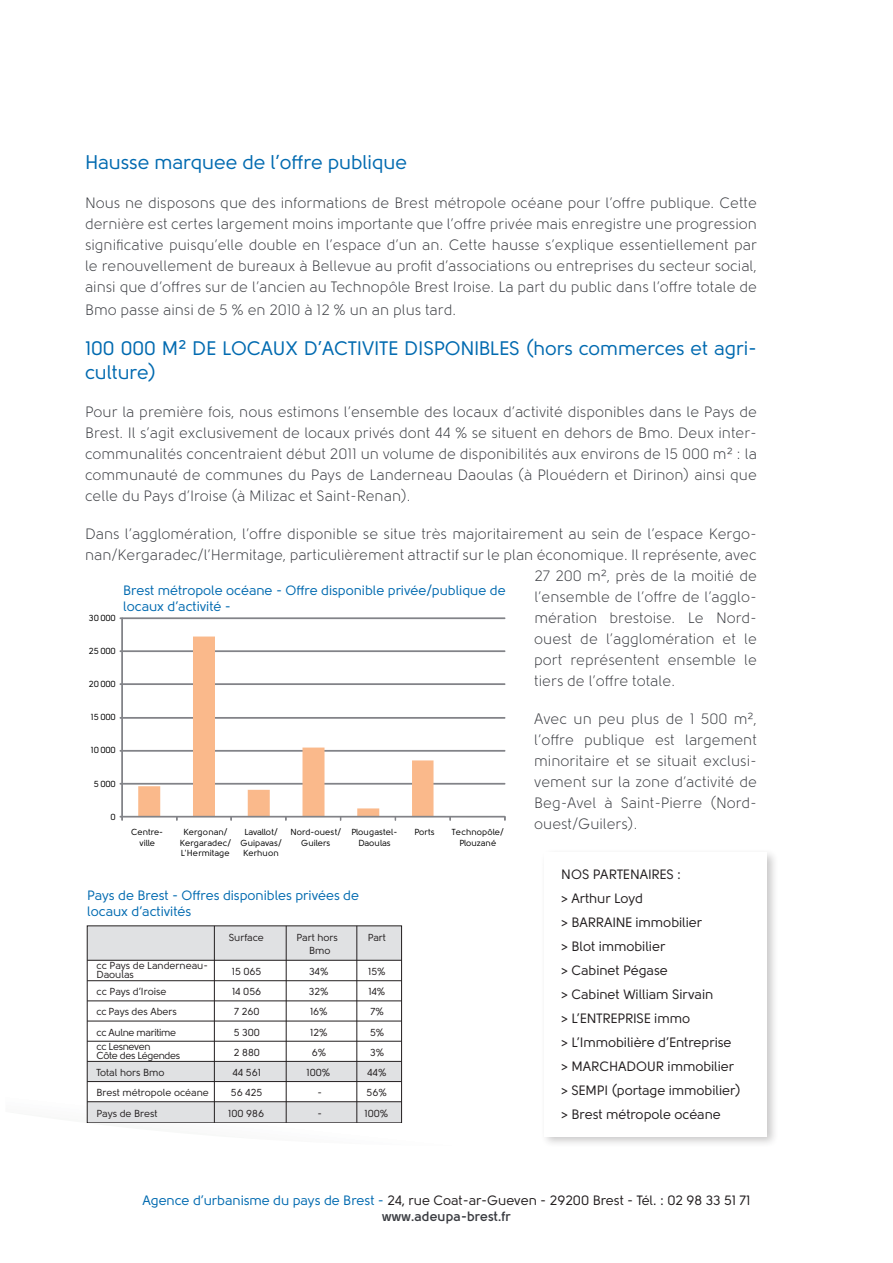
<style>
.page{position:relative;width:893px;height:1263px;background:#fff}
.page>*{position:absolute;margin:0;border:0;box-sizing:border-box;transform-origin:0 0}
.t1{font:19.65px "Solomon";color:#006ab0}
.t2{font:19.5px/23.4px "Solomon";color:#006ab0}
.t3{font:15px/21px "Solomon";color:#3a3c41;text-align:justify}
.t4{font:13.5px/24px "Solomon";color:#231f20;text-align:center}
.t5{font:13.5px/16.2px "Solomon";color:#006ab0}
.t6{font:10.2px/14px "Solomon";color:#231f20;text-align:center}
.t7{font:10.2px/8.7px "Solomon";letter-spacing:-.03em;color:#231f20}
.t8{font:8.7px/10.5px "Solomon";letter-spacing:.005em;color:#000;text-align:center}
.s1{color:#006ab0}
.s2{font-weight:700;color:#3a3c41}
</style>
<div class="page">
<svg style="left:86px;top:925px;width:317px;height:198px"></svg>
<div style="left:87px;top:926px;width:314px;height:34px;background:#e0e1e3"></div>
<div style="left:87px;top:1062px;width:314px;height:20px;background:#e0e1e3"></div>
<div style="left:87px;top:1102px;width:314px;height:20px;background:#e0e1e3"></div>
<hr style="left:214px;top:926px;width:1px;height:197px;background:#231f20">
<hr style="left:357px;top:926px;width:1px;height:197px;background:#231f20">
<hr style="left:286px;top:926px;width:1px;height:197px;background:#231f20">
<hr style="left:87px;top:960px;width:315px;height:1px;background:#231f20">
<hr style="left:87px;top:980px;width:315px;height:1px;background:#231f20">
<hr style="left:87px;top:1001px;width:315px;height:1px;background:#231f20">
<hr style="left:87px;top:1021px;width:315px;height:1px;background:#231f20">
<hr style="left:87px;top:1041px;width:315px;height:1px;background:#231f20">
<hr style="left:87px;top:1061px;width:315px;height:1px;background:#231f20">
<hr style="left:87px;top:1081px;width:315px;height:1px;background:#231f20">
<hr style="left:87px;top:1101px;width:315px;height:1px;background:#231f20">
<div style="left:540px;top:848px;width:239px;height:301px;background:#231f20;opacity:.25"></div>
<div style="left:544px;top:852px;width:223px;height:284px;background:#fff"></div>
<div style="left:122px;top:618px;width:383px;height:1px;border:1px solid #828388"></div>
<div style="left:122px;top:650px;width:383px;height:2px;border:1px solid #828388"></div>
<div style="left:122px;top:683px;width:383px;height:2px;border:1px solid #828388"></div>
<div style="left:122px;top:717px;width:383px;height:1px;border:1px solid #828388"></div>
<div style="left:122px;top:750px;width:383px;height:1px;border:1px solid #828388"></div>
<div style="left:122px;top:783px;width:383px;height:1px;border:1px solid #828388"></div>
<svg style="left:138px;top:636px;width:350px;height:180px"></svg>
<div style="left:122px;top:618px;width:1px;height:199px;border:1px solid #828388"></div>
<div style="left:122px;top:816px;width:383px;height:1px;border:1px solid #828388"></div>
<h1 class="t1" style="left:85px;top:152px;width:323px">Hausse marquee de l’offre publique</h1>
<p class="t3" style="left:85px;top:192px;width:673px">Nous ne disposons que des informations de Brest métropole océane pour l’offre publique. Cette dernière est certes largement moins importante que l’offre privée mais enregistre une progression significative puisqu’elle double en l’espace d’un an. Cette hausse s’explique essentiellement par le renouvellement de bureaux à Bellevue au profit d’associations ou entreprises du secteur social, ainsi que d’offres sur de l’ancien au Technopôle Brest Iroise. La part du public dans l’offre totale de</p>
<p class="t3" style="left:85px;top:299px;width:373px">Bmo passe ainsi de 5 % en 2010 à 12 % un an plus tard.</p>
<h2 class="t2" style="left:85px;top:337px;width:673px">100 000 M² DE LOCAUX D’ACTIVITE DISPONIBLES (hors commerces et agri&shy;culture)</h2>
<p class="t3" style="left:85px;top:401px;width:673px">Pour la première fois, nous estimons l’ensemble des locaux d’activité disponibles dans le Pays de Brest. Il s’agit exclusivement de locaux privés dont 44 % se situent en dehors de Bmo. Deux inter&shy;communalités concentraient début 2011 un volume de disponibilités aux environs de 15 000 m² : la communauté de communes du Pays de Landerneau Daoulas (à Plouédern et Dirinon) ainsi que celle du Pays d’Iroise (à Milizac et Saint-Renan).</p>
<p class="t3" style="left:85px;top:523px;width:673px">Dans l’agglomération, l’offre disponible se situe très majoritairement au sein de l’espace Kergo-</p>
<p class="t3" style="left:85px;top:544px;width:673px">nan/Kergaradec/l’Hermitage, particulièrement attractif sur le plan économique. Il représente, avec</p>
<p class="t3" style="left:534px;top:565px;width:224px">27 200 m², près de la moitié de</p>
<p class="t3" style="left:534px;top:586px;width:224px">l’ensemble de l’offre de l’agglo-</p>
<p class="t3" style="left:534px;top:607px;width:224px">mération brestoise. Le Nord-</p>
<p class="t3" style="left:534px;top:628px;width:224px">ouest de l’agglomération et le</p>
<p class="t3" style="left:534px;top:649px;width:224px">port représentent ensemble le</p>
<p class="t3" style="left:534px;top:670px;width:142px">tiers de l’offre totale.</p>
<p class="t3" style="left:534px;top:708px;width:224px">Avec un peu plus de 1 500 m², l’offre publique est largement minoritaire et se situait exclusi&shy;vement sur la zone d’activité de Beg-Avel à Saint-Pierre (Nord&shy;ouest/Guilers).</p>
<p class="t5" style="left:123px;top:582px;width:384px">Brest métropole océane - Offre disponible privée/publique de locaux d’activité -</p>
<p class="t8" style="left:89px;top:613px;width:29px">30000</p>
<p class="t8" style="left:89px;top:646px;width:29px">25 000</p>
<p class="t8" style="left:89px;top:679px;width:29px">20000</p>
<p class="t8" style="left:91px;top:712px;width:26px">15 000</p>
<p class="t8" style="left:91px;top:745px;width:26px">10000</p>
<p class="t8" style="left:94px;top:778px;width:24px">5 000</p>
<p class="t8" style="left:111px;top:811px;width:7px">0</p>
<p class="t8" style="left:131px;top:827px;width:33px">Centre&shy;ville</p>
<p class="t8" style="left:180px;top:827px;width:53px">Kergonan/<br>Kergaradec/<br>L'Hermitage</p>
<p class="t8" style="left:240px;top:827px;width:43px">Lavallot/<br>Guipavas/<br>Kerhuon</p>
<p class="t8" style="left:291px;top:827px;width:52px">Nord-ouest/<br>Guilers</p>
<p class="t8" style="left:351px;top:827px;width:47px">Plougastel-<br>Daoulas</p>
<p class="t8" style="left:414px;top:827px;width:21px">Ports</p>
<p class="t8" style="left:452px;top:827px;width:53px">Technopôle/<br>Plouzané</p>
<p class="t5" style="left:87px;top:887px;width:273px">Pays de Brest - Offres disponibles privées de locaux d’activités</p>
<p class="t6" style="left:229px;top:930px;width:37px">Surface</p>
<p class="t6" style="left:297px;top:930px;width:43px">Part hors<br>Bmo</p>
<p class="t6" style="left:368px;top:930px;width:20px">Part</p>
<p class="t6" style="left:96px;top:961px;width:113px;line-height:8.7px;text-align:left">cc Pays de Landerneau-<br>Daoulas</p>
<p class="t6" style="left:232px;top:964px;width:31px">15 065</p>
<p class="t6" style="left:309px;top:964px;width:21px">34%</p>
<p class="t6" style="left:368px;top:964px;width:19px">15%</p>
<p class="t6" style="left:96px;top:984px;width:71px">cc Pays d’Iroise</p>
<p class="t6" style="left:232px;top:984px;width:30px">14 056</p>
<p class="t6" style="left:309px;top:984px;width:21px">32%</p>
<p class="t6" style="left:368px;top:984px;width:18px">14%</p>
<p class="t6" style="left:96px;top:1005px;width:82px">cc Pays des Abers</p>
<p class="t6" style="left:234px;top:1005px;width:27px">7 260</p>
<p class="t6" style="left:310px;top:1005px;width:19px">16%</p>
<p class="t6" style="left:370px;top:1005px;width:15px">7%</p>
<p class="t7" style="left:96px;top:1028px;width:81px">cc Aulne maritime</p>
<p class="t6" style="left:234px;top:1025px;width:28px">5 300</p>
<p class="t6" style="left:310px;top:1025px;width:19px">12%</p>
<p class="t6" style="left:370px;top:1025px;width:16px">5%</p>
<p class="t7" style="left:96px;top:1042px;width:85px">cc Lesneven<br>Côte des Légendes</p>
<p class="t6" style="left:234px;top:1045px;width:28px">2 880</p>
<p class="t6" style="left:312px;top:1045px;width:16px">6%</p>
<p class="t6" style="left:370px;top:1045px;width:16px">3%</p>
<p class="t6" style="left:96px;top:1066px;width:69px">Total hors Bmo</p>
<p class="t6" style="left:232px;top:1066px;width:30px">44 561</p>
<p class="t6" style="left:307px;top:1066px;width:25px">100%</p>
<p class="t6" style="left:367px;top:1066px;width:21px">44%</p>
<p class="t6" style="left:96px;top:1086px;width:114px">Brest métropole océane</p>
<p class="t6" style="left:231px;top:1086px;width:33px">56 425</p>
<p class="t6" style="left:318px;top:1086px;width:6px">-</p>
<p class="t6" style="left:367px;top:1086px;width:22px">56%</p>
<p class="t6" style="left:96px;top:1106px;width:63px">Pays de Brest</p>
<p class="t6" style="left:228px;top:1106px;width:37px">100 986</p>
<p class="t6" style="left:318px;top:1106px;width:6px">-</p>
<p class="t6" style="left:365px;top:1106px;width:25px">100%</p>
<p class="t4" style="left:561px;top:862px;width:181px;text-align:left">NOS PARTENAIRES :<br>&gt; Arthur Loyd<br>&gt; BARRAINE immobilier<br>&gt; Blot immobilier<br>&gt; Cabinet Pégase<br>&gt; Cabinet William Sirvain<br>&gt; L’ENTREPRISE immo<br>&gt; L’Immobilière d’Entreprise &gt; MARCHADOUR immobilier &gt; SEMPI (portage immobilier) &gt; Brest métropole océane</p>
<p class="t4" style="left:142px;top:1192px;width:610px;line-height:16.2px"><span class="s1">Agence d’urbanisme du pays de Brest -</span> 24, rue Coat-ar-Gueven - 29200 Brest - Tél. : 02 98 33 51 71 <span class="s2">www.adeupa-brest.fr</span></p>
</div>
